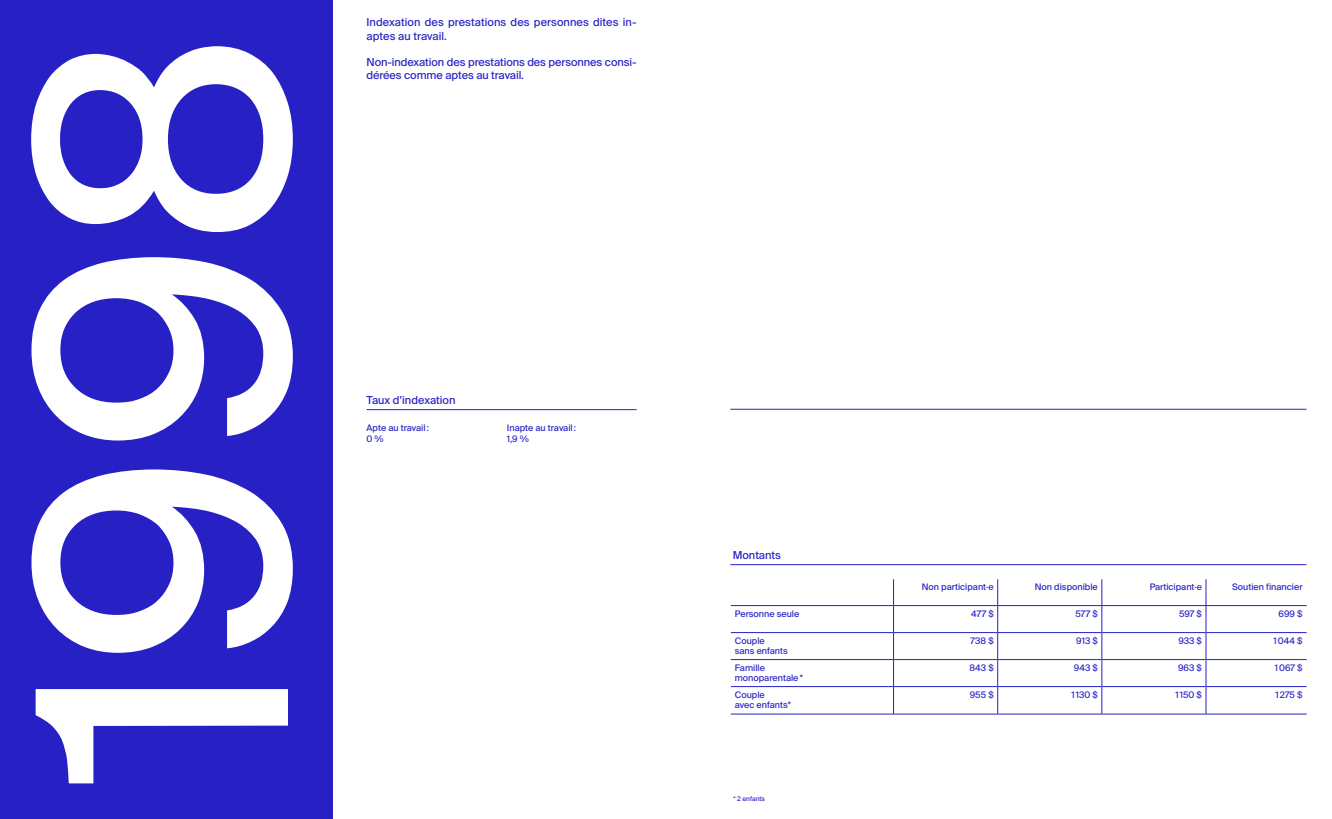
<style>
.page{position:relative;width:1332px;height:819px;background:#fff}
.page>*{position:absolute;margin:0;border:0;box-sizing:border-box;transform-origin:0 0}
.t1{font:348px "Suisse Intl";color:#fff}
.t2{font:11px/13.2px "Suisse Intl";letter-spacing:-.005em;color:#2720c5}
.t3{font:9px/10.8px "Suisse Intl";color:#2720c5}
.t4{font:6.5px "Suisse Intl";color:#2720c5}
</style>
<div class="page">
<div style="left:0;top:0;width:333px;height:819px;background:#2720c5"></div>
<hr style="left:730px;top:564px;width:576px;height:1px;background:#2720c5">
<hr style="left:730px;top:409px;width:576px;height:1px;background:#2720c5">
<hr style="left:731px;top:632px;width:162px;height:1px;background:#2720c5">
<hr style="left:894px;top:632px;width:103px;height:1px;background:#2720c5">
<hr style="left:998px;top:632px;width:104px;height:1px;background:#2720c5">
<hr style="left:1102px;top:632px;width:104px;height:1px;background:#2720c5">
<hr style="left:1206px;top:632px;width:101px;height:1px;background:#2720c5">
<hr style="left:731px;top:659px;width:162px;height:1px;background:#2720c5">
<hr style="left:894px;top:659px;width:103px;height:1px;background:#2720c5">
<hr style="left:998px;top:659px;width:104px;height:1px;background:#2720c5">
<hr style="left:1102px;top:659px;width:104px;height:1px;background:#2720c5">
<hr style="left:1206px;top:659px;width:101px;height:1px;background:#2720c5">
<hr style="left:731px;top:686px;width:162px;height:1px;background:#2720c5">
<hr style="left:894px;top:686px;width:103px;height:1px;background:#2720c5">
<hr style="left:998px;top:686px;width:104px;height:1px;background:#2720c5">
<hr style="left:1102px;top:686px;width:104px;height:1px;background:#2720c5">
<hr style="left:1206px;top:686px;width:101px;height:1px;background:#2720c5">
<hr style="left:731px;top:714px;width:163px;height:1px;background:#2720c5">
<hr style="left:894px;top:714px;width:104px;height:1px;background:#2720c5">
<hr style="left:998px;top:714px;width:104px;height:1px;background:#2720c5">
<hr style="left:1102px;top:714px;width:104px;height:1px;background:#2720c5">
<hr style="left:1206px;top:714px;width:101px;height:1px;background:#2720c5">
<svg style="left:893px;top:579px;width:1px;height:135px"></svg>
<svg style="left:997px;top:579px;width:1px;height:135px"></svg>
<svg style="left:1102px;top:579px;width:1px;height:135px"></svg>
<hr style="left:731px;top:605px;width:163px;height:1px;background:#2720c5">
<hr style="left:894px;top:605px;width:104px;height:1px;background:#2720c5">
<hr style="left:998px;top:605px;width:104px;height:1px;background:#2720c5">
<hr style="left:1102px;top:605px;width:104px;height:1px;background:#2720c5">
<svg style="left:1206px;top:579px;width:1px;height:135px"></svg>
<hr style="left:1206px;top:605px;width:101px;height:1px;background:#2720c5">
<hr style="left:367px;top:409px;width:270px;height:1px;background:#2720c5">
<h1 class="t1" style="left:-37px;top:785px;width:757px;rotate:-90deg">1998</h1>
<p class="t2" style="left:367px;top:16px;width:272px">Indexation des prestations des personnes dites in&shy;aptes au travail.</p>
<p class="t2" style="left:367px;top:56px;width:272px">Non-indexation des prestations des personnes consi&shy;dérées comme aptes au travail.</p>
<p class="t2" style="left:367px;top:393px;width:90px">Taux d’indexation</p>
<p class="t3" style="left:367px;top:422px;width:64px">Apte au travail :<br>0 %</p>
<p class="t3" style="left:507px;top:422px;width:71px">Inapte au travail :<br>1,9 %</p>
<p class="t2" style="left:733px;top:549px;width:50px">Montants</p>
<p class="t3" style="left:922px;top:582px;width:73px">Non participant.e</p>
<p class="t3" style="left:1035px;top:582px;width:65px">Non disponible</p>
<p class="t3" style="left:1150px;top:582px;width:54px">Participant.e</p>
<p class="t3" style="left:1232px;top:582px;width:72px">Soutien financier</p>
<p class="t3" style="left:735px;top:608px;width:66px">Personne seule</p>
<p class="t3" style="left:971px;top:608px;width:24px">477 $</p>
<p class="t3" style="left:1076px;top:608px;width:24px">577 $</p>
<p class="t3" style="left:1179px;top:608px;width:24px">597 $</p>
<p class="t3" style="left:1279px;top:608px;width:26px">699 $</p>
<p class="t3" style="left:735px;top:635px;width:55px">Couple<br>sans enfants</p>
<p class="t3" style="left:971px;top:635px;width:25px">738 $</p>
<p class="t3" style="left:1076px;top:635px;width:23px">913 $</p>
<p class="t3" style="left:1178px;top:635px;width:25px">933 $</p>
<p class="t3" style="left:1274px;top:635px;width:30px">1044 $</p>
<p class="t3" style="left:735px;top:662px;width:70px">Famille monoparentale*</p>
<p class="t3" style="left:970px;top:662px;width:26px">843 $</p>
<p class="t3" style="left:1074px;top:662px;width:25px">943 $</p>
<p class="t3" style="left:1178px;top:662px;width:25px">963 $</p>
<p class="t3" style="left:1275px;top:662px;width:29px">1067 $</p>
<p class="t3" style="left:735px;top:689px;width:58px">Couple<br>avec enfants*</p>
<p class="t3" style="left:970px;top:689px;width:25px">955 $</p>
<p class="t3" style="left:1071px;top:689px;width:28px">1130 $</p>
<p class="t3" style="left:1175px;top:689px;width:28px">1150 $</p>
<p class="t3" style="left:1275px;top:689px;width:29px">1275 $</p>
<p class="t4" style="left:733px;top:795px;width:33px">* 2 enfants</p>
</div>
